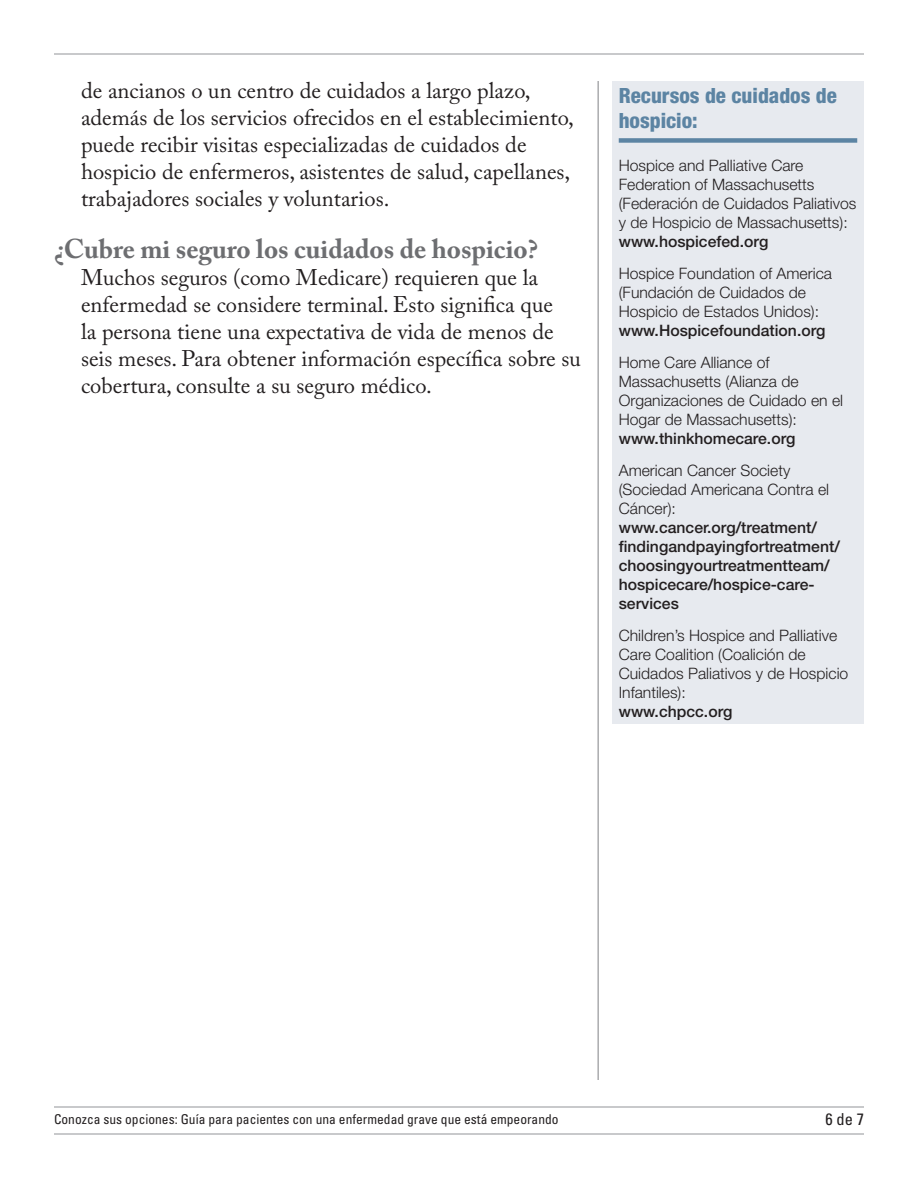
<style>
.page{position:relative;width:918px;height:1188px;background:#fff}
.page>*{position:absolute;margin:0;border:0;box-sizing:border-box;transform-origin:0 0}
.t1{font:700 27px "Adobe Caslon Pro";color:#6d6e71}
.t2{font:22.5px/27px "Adobe Caslon Pro";color:#231f20}
.t3{font:800 condensed 21px/25.2px "Helvetica Neue LT Std";color:#5c84a3}
.t4{font:condensed 16.5px "Univers LT Std";color:#231f20}
.t5{font:300 15.75px/18.9px "Helvetica Neue LT Std";color:#231f20}
.t6{font:500 15.75px/18.9px "Helvetica Neue LT Std";color:#231f20}
.t7{font:condensed 13.5px "Univers LT Std";color:#231f20}
</style>
<div class="page">
<hr style="left:54px;top:1107px;width:810px;height:1px;background:#939598">
<hr style="left:54px;top:1134px;width:810px;height:1px;background:#939598">
<hr style="left:54px;top:54px;width:810px;height:1px;background:#939598">
<div style="left:612px;top:81px;width:252px;height:642px;background:#e7eaef"></div>
<div style="left:619px;top:138px;width:238px;height:5px;background:#5c84a3"></div>
<hr style="left:598px;top:81px;width:1px;height:999px;background:#808285">
<p class="t2" style="left:81px;top:76px;width:494px">de ancianos o un centro de cuidados a largo plazo, además de los servicios ofrecidos en el establecimiento, puede recibir visitas especializadas de cuidados de hospicio de enfermeros, asistentes de salud, capellanes, trabajadores sociales y voluntarios.</p>
<p class="t1" style="left:54px;top:233px;width:485px">¿Cubre mi seguro los cuidados de hospicio?</p>
<p class="t2" style="left:81px;top:264px;width:501px">Muchos seguros (como Medicare) requieren que la enfermedad se considere terminal. Esto significa que<br>la persona tiene una expectativa de vida de menos de seis meses. Para obtener información específica sobre su cobertura, consulte a su seguro médico.</p>
<p class="t3" style="left:619px;top:82px;width:220px">Recursos de cuidados de hospicio:</p>
<p class="t5" style="left:619px;top:156px;width:239px">Hospice and Palliative Care<br>Federation of Massachusetts (Federación de Cuidados Paliativos y de Hospicio de Massachusetts):</p>
<p class="t6" style="left:619px;top:232px;width:151px">www.hospicefed.org</p>
<p class="t5" style="left:619px;top:264px;width:215px">Hospice Foundation of America (Fundación de Cuidados de<br>Hospicio de Estados Unidos):</p>
<p class="t6" style="left:619px;top:321px;width:208px">www.Hospicefoundation.org</p>
<p class="t5" style="left:619px;top:353px;width:226px">Home Care Alliance of<br>Massachusetts (Alianza de<br>Organizaciones de Cuidado en el<br>Hogar de Massachusetts):</p>
<p class="t6" style="left:619px;top:429px;width:178px">www.thinkhomecare.org</p>
<p class="t5" style="left:619px;top:461px;width:212px">American Cancer Society (Sociedad Americana Contra el<br>Cáncer):</p>
<p class="t6" style="left:619px;top:518px;width:223px">www.cancer.org/treatment/ findingandpayingfortreatment/ choosingyourtreatmentteam/ hospicecare/hospice-care&shy;services</p>
<p class="t5" style="left:619px;top:626px;width:231px">Children’s Hospice and Palliative<br>Care Coalition (Coalición de<br>Cuidados Paliativos y de Hospicio<br>Infantiles):</p>
<p class="t6" style="left:619px;top:701px;width:115px">www.chpcc.org</p>
<p class="t7" style="left:54px;top:1110px;width:506px">Conozca sus opciones: Guía para pacientes con una enfermedad grave que está empeorando</p>
<p class="t4" style="left:826px;top:1109px;width:40px">6 de 7</p>
</div>
